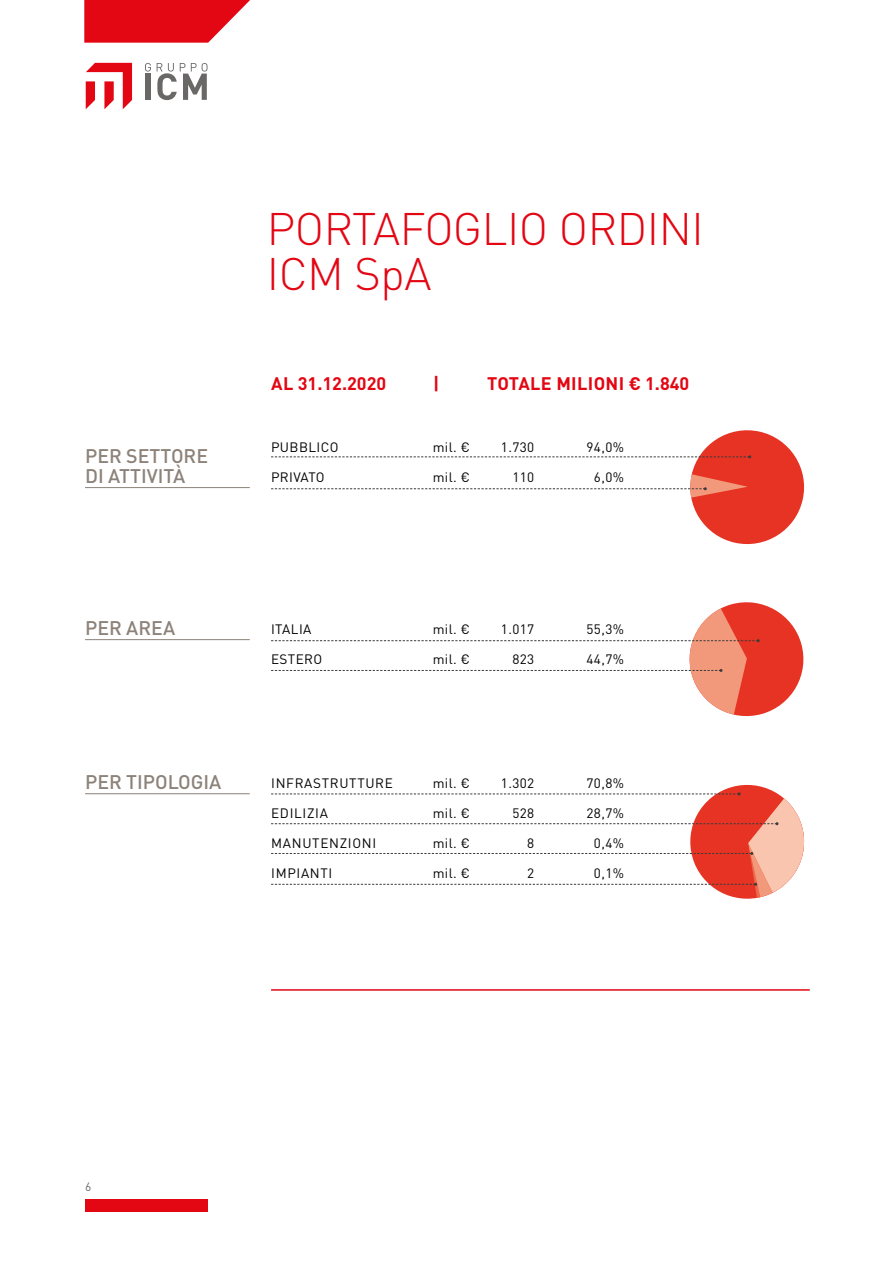
<style>
.page{position:relative;width:893px;height:1263px;background:#fff}
.page>*{position:absolute;margin:0;border:0;box-sizing:border-box;transform-origin:0 0}
.t1{font:300 45px/45px "DIN Pro";letter-spacing:-.01em;color:#e30613}
.t2{font:500 19.5px/19.5px "DIN Pro";color:#8c8279}
.t3{font:700 18px "DIN Pro";letter-spacing:.02em;color:#e30613}
.t4{font:700 18px "DIN Pro";color:#e30613}
.t5{font:13.5px "DIN Pro";letter-spacing:.03em;color:#000}
.t6{font:13.5px "DIN Pro";letter-spacing:.05em;color:#000}
.t7{font:12px "DIN Pro";color:#696867}
</style>
<div class="page">
<svg style="left:145px;top:63px;width:6px;height:9px"></svg>
<div style="left:145px;top:74px;width:5px;height:26px;background:#696867"></div>
<svg style="left:157px;top:63px;width:50px;height:37px"></svg>
<svg style="left:86px;top:63px;width:46px;height:46px"></svg>
<div style="left:85px;top:1199px;width:122px;height:13px;background:#e30613"></div>
<svg style="left:84px;top:0;width:166px;height:43px;background:#e62732"></svg>
<hr style="left:271px;top:989px;width:539px;height:2px;background:#e30613">
<svg style="left:271px;top:784px;width:534px;height:115px"></svg>
<svg style="left:271px;top:430px;width:534px;height:114px"></svg>
<svg style="left:271px;top:602px;width:533px;height:115px"></svg>
<hr style="left:85px;top:487px;width:165px;height:1px;background:#8c8279">
<hr style="left:85px;top:639px;width:165px;height:1px;background:#8c8279">
<hr style="left:85px;top:793px;width:165px;height:1px;background:#8c8279">
<h2 class="t2" style="left:85px;top:444px;width:124px">PER SETTORE<br>DI ATTIVITÀ</h2>
<h1 class="t1" style="left:267px;top:202px;width:439px">PORTAFOGLIO ORDINI<br>ICM SpA</h1>
<h3 class="t4" style="left:271px;top:368px;width:117px">AL 31.12.2020</h3>
<h3 class="t4" style="left:433px;top:368px;width:8px">|</h3>
<h3 class="t3" style="left:487px;top:368px;width:204px">TOTALE MILIONI € 1.840</h3>
<p class="t5" style="left:271px;top:436px;width:69px">PUBBLICO</p>
<p class="t5" style="left:433px;top:436px;width:39px">mil. €</p>
<p class="t5" style="left:501px;top:436px;width:35px">1.730</p>
<p class="t5" style="left:586px;top:436px;width:39px">94,0%</p>
<p class="t5" style="left:271px;top:466px;width:55px">PRIVATO</p>
<p class="t5" style="left:433px;top:466px;width:39px">mil. €</p>
<p class="t5" style="left:512px;top:466px;width:23px">110</p>
<p class="t5" style="left:594px;top:466px;width:32px">6,0%</p>
<h2 class="t2" style="left:85px;top:616px;width:91px">PER AREA</h2>
<h2 class="t2" style="left:85px;top:770px;width:138px">PER TIPOLOGIA</h2>
<p class="t5" style="left:271px;top:618px;width:42px">ITALIA</p>
<p class="t5" style="left:433px;top:618px;width:39px">mil. €</p>
<p class="t5" style="left:501px;top:618px;width:35px">1.017</p>
<p class="t5" style="left:586px;top:618px;width:39px">55,3%</p>
<p class="t5" style="left:271px;top:648px;width:53px">ESTERO</p>
<p class="t5" style="left:433px;top:648px;width:39px">mil. €</p>
<p class="t5" style="left:512px;top:648px;width:23px">823</p>
<p class="t5" style="left:586px;top:648px;width:39px">44,7%</p>
<p class="t6" style="left:271px;top:772px;width:123px">INFRASTRUTTURE</p>
<p class="t5" style="left:433px;top:772px;width:39px">mil. €</p>
<p class="t5" style="left:501px;top:772px;width:35px">1.302</p>
<p class="t5" style="left:586px;top:772px;width:39px">70,8%</p>
<p class="t6" style="left:271px;top:802px;width:58px">EDILIZIA</p>
<p class="t5" style="left:433px;top:802px;width:39px">mil. €</p>
<p class="t5" style="left:512px;top:802px;width:23px">528</p>
<p class="t5" style="left:586px;top:802px;width:39px">28,7%</p>
<p class="t6" style="left:271px;top:832px;width:106px">MANUTENZIONI</p>
<p class="t5" style="left:433px;top:832px;width:39px">mil. €</p>
<p class="t5" style="left:527px;top:832px;width:9px">8</p>
<p class="t5" style="left:594px;top:832px;width:32px">0,4%</p>
<p class="t6" style="left:271px;top:862px;width:63px">IMPIANTI</p>
<p class="t5" style="left:433px;top:862px;width:39px">mil. €</p>
<p class="t5" style="left:527px;top:862px;width:9px">2</p>
<p class="t5" style="left:594px;top:862px;width:32px">0,1%</p>
<p class="t7" style="left:85px;top:1177px;width:8px">6</p>
</div>
